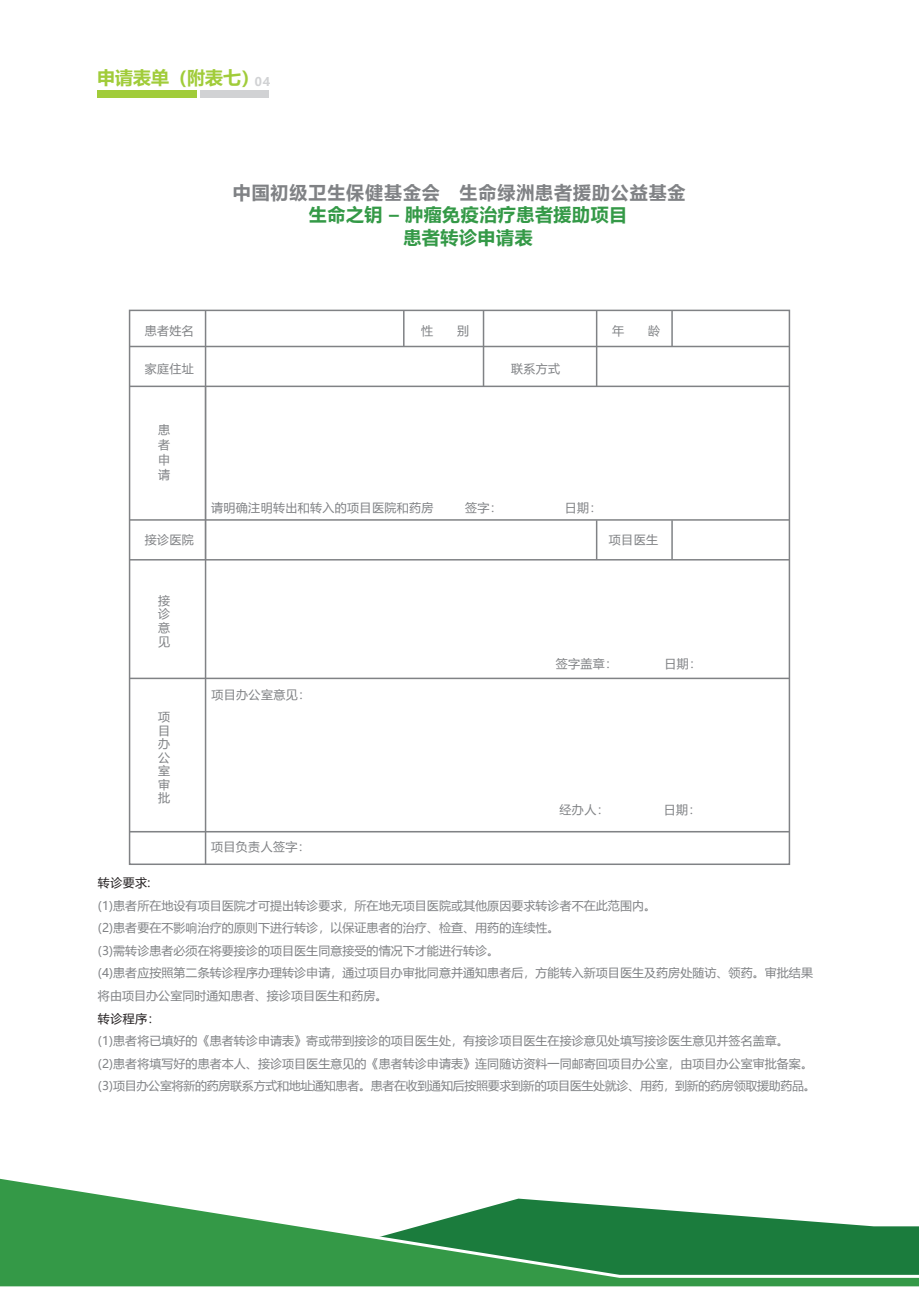
<style>
.page{position:relative;width:919px;height:1289px;background:#fff}
.page>*{position:absolute;margin:0;border:0;box-sizing:border-box;transform-origin:0 0}
.t1{font:700 18px/22.5px "Microsoft Ya Hei";letter-spacing:.03em;color:#349947;text-align:center}
.t2{font:700 18px "Microsoft Ya Hei";letter-spacing:.05em;color:#808285}
.t3{font:700 18px "Microsoft Ya Hei";color:#a1cc3a}
.t4{font:12px/13.5px "Microsoft Ya Hei";letter-spacing:.005em;color:#808285;text-align:justify}
.t5{font:12px "Microsoft Ya Hei";letter-spacing:.03em;color:#808285}
.t6{font:12px "Microsoft Ya Hei";letter-spacing:.03em;color:#231f20}
.s1{font-size:12px;color:#d1d2d4}
</style>
<div class="page">
<svg style="left:0;top:1178px;width:918px;height:109px"></svg>
<div style="left:97px;top:90px;width:100px;height:7px;background:#a1cc3a"></div>
<div style="left:200px;top:90px;width:68px;height:7px;background:#d1d2d4"></div>
<hr style="left:129px;top:346px;width:660px;height:1px;background:#808285">
<hr style="left:129px;top:385px;width:660px;height:2px;background:#808285">
<hr style="left:129px;top:519px;width:660px;height:1px;background:#808285">
<hr style="left:129px;top:559px;width:660px;height:1px;background:#808285">
<hr style="left:129px;top:677px;width:660px;height:2px;background:#808285">
<hr style="left:129px;top:831px;width:660px;height:1px;background:#808285">
<hr style="left:205px;top:310px;width:1px;height:76px;background:#808285">
<hr style="left:403px;top:310px;width:1px;height:36px;background:#808285">
<hr style="left:482px;top:310px;width:2px;height:76px;background:#808285">
<hr style="left:596px;top:310px;width:1px;height:76px;background:#808285">
<hr style="left:671px;top:310px;width:1px;height:36px;background:#808285">
<hr style="left:596px;top:520px;width:1px;height:40px;background:#808285">
<hr style="left:671px;top:520px;width:1px;height:40px;background:#808285">
<hr style="left:205px;top:386px;width:1px;height:174px;background:#808285">
<hr style="left:205px;top:560px;width:1px;height:304px;background:#808285">
<h1 class="t3" style="left:97px;top:65px;width:174px">申请表单（附表七）<span class="s1">04</span></h1>
<h1 class="t2" style="left:233px;top:179px;width:454px">中国初级卫生保健基金会 生命绿洲患者援助公益基金</h1>
<h1 class="t1" style="left:309px;top:203px;width:320px">生命之钥 – 肿瘤免疫治疗患者援助项目患者转诊申请表</h1>
<p class="t4" style="left:145px;top:324px;width:51px">患者姓名</p>
<p class="t4" style="left:421px;top:324px;width:13px">性</p>
<p class="t4" style="left:457px;top:324px;width:13px">别</p>
<p class="t4" style="left:612px;top:324px;width:13px">年</p>
<p class="t4" style="left:648px;top:324px;width:13px">龄</p>
<p class="t4" style="left:145px;top:361px;width:51px">家庭住址</p>
<p class="t4" style="left:511px;top:361px;width:51px">联系方式</p>
<p class="t4" style="left:158px;top:421px;width:13px;line-height:15px">患者申请</p>
<p class="t5" style="left:211px;top:500px;width:224px">请明确注明转出和转入的项目医院和药房</p>
<p class="t4" style="left:465px;top:501px;width:38px">签字：</p>
<p class="t4" style="left:565px;top:501px;width:38px">日期：</p>
<p class="t4" style="left:145px;top:532px;width:51px">接诊医院</p>
<p class="t4" style="left:609px;top:532px;width:51px">项目医生</p>
<p class="t4" style="left:158px;top:593px;width:13px">接诊意见</p>
<p class="t4" style="left:158px;top:709px;width:13px">项目办公室审批</p>
<p class="t5" style="left:211px;top:687px;width:100px">项目办公室意见：</p>
<p class="t5" style="left:211px;top:839px;width:100px">项目负责人签字：</p>
<p class="t4" style="left:555px;top:657px;width:63px">签字盖章：</p>
<p class="t4" style="left:664px;top:657px;width:38px">日期：</p>
<p class="t4" style="left:559px;top:802px;width:51px">经办人：</p>
<p class="t4" style="left:663px;top:802px;width:38px">日期：</p>
<p class="t6" style="left:98px;top:875px;width:54px">转诊要求:</p>
<p class="t4" style="left:98px;top:894px;width:716px;line-height:22.5px;text-align:left">(1)患者所在地设有项目医院才可提出转诊要求，所在地无项目医院或其他原因要求转诊者不在此范围内。<br>(2)患者要在不影响治疗的原则下进行转诊，以保证患者的治疗、检查、用药的连续性。<br>(3)需转诊患者必须在将要接诊的项目医生同意接受的情况下才能进行转诊。<br>(4)患者应按照第二条转诊程序办理转诊申请，通过项目办审批同意并通知患者后，方能转入新项目医生及药房处随访、领药。审批结果将由项目办公室同时通知患者、接诊项目医生和药房。</p>
<p class="t6" style="left:98px;top:1010px;width:63px">转诊程序：</p>
<p class="t4" style="left:98px;top:1029px;width:719px;line-height:22.5px;text-align:left">(1)患者将已填好的《患者转诊申请表》寄或带到接诊的项目医生处，有接诊项目医生在接诊意见处填写接诊医生意见并签名盖章。<br>(2)患者将填写好的患者本人、接诊项目医生意见的《患者转诊申请表》连同随访资料一同邮寄回项目办公室，由项目办公室审批备案。(3)项目办公室将新的药房联系方式和地址通知患者。患者在收到通知后按照要求到新的项目医生处就诊、用药，到新的药房领取援助药品。</p>
</div>
